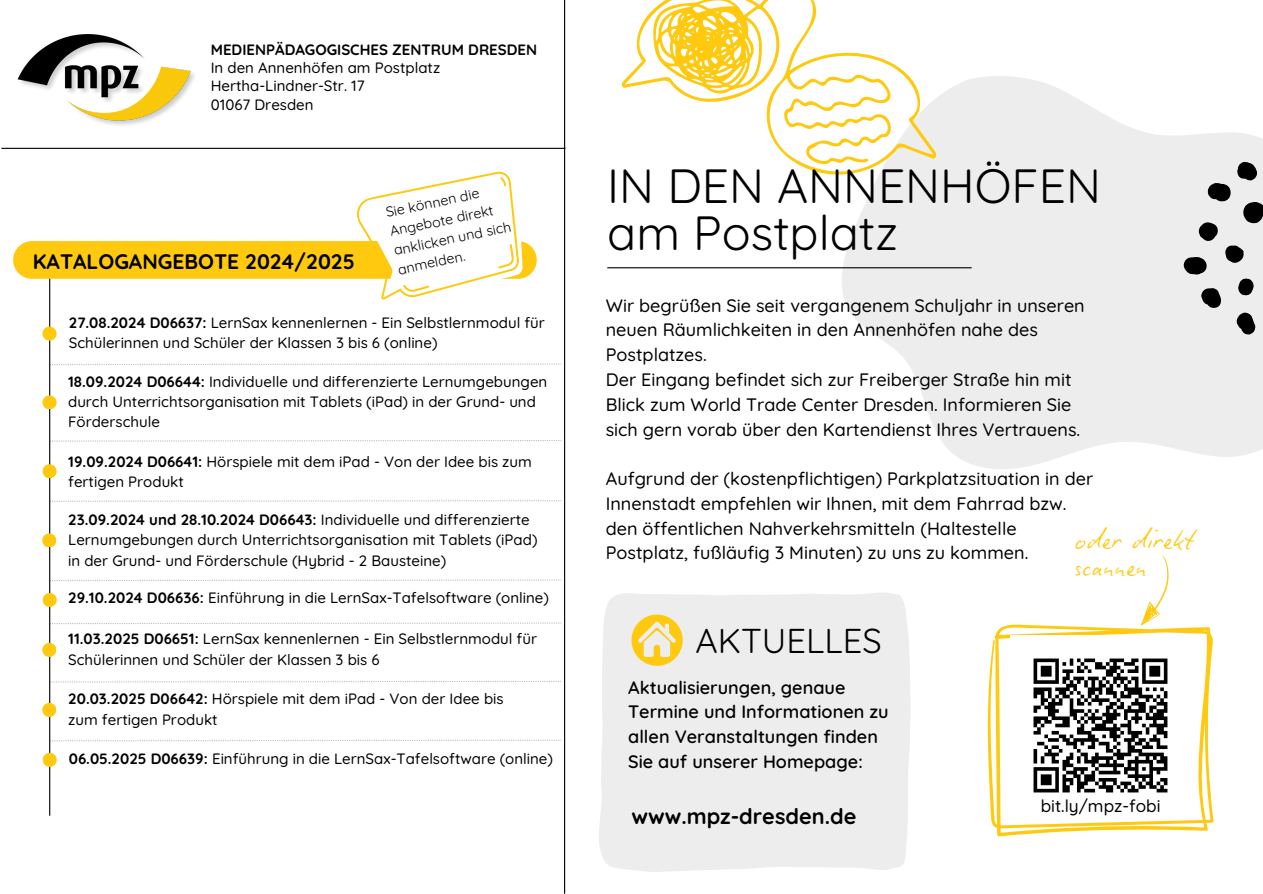
<style>
.page{position:relative;width:1263px;height:894px;background:#fff}
.page>*{position:absolute;margin:0;border:0;box-sizing:border-box;transform-origin:0 0}
.t1{font:48px/47.2px "Quicksand";color:#000}
.t2{font:34.5px "Quicksand";color:#000}
.t3{font:27.15px/27px "Biro Script Plus";color:#fec90e}
.t4{font:700 21.6px "Quicksand";color:#000}
.t5{font:700 21px "Quicksand";color:#000}
.t6{font:500 18px/24.8px "Quicksand";color:#000}
.t7{font:600 18px/24.8px "Quicksand";color:#000}
.t8{font:500 17.1px "Quicksand";color:#000}
.t9{font:500 15px/20.2px "Quicksand";color:#000}
.t10{font:700 15px "Quicksand";color:#000}
.t11{font:14.1px/19.5px "Quicksand";color:#000}
.s1{font-weight:700}
</style>
<div class="page">
<svg style="left:833px;top:76px;width:430px;height:393px;fill:#ededed"></svg>
<svg style="left:622px;top:0;width:313px;height:174px"></svg>
<svg style="left:1184px;top:136px;width:79px;height:198px;background:#c6c6c6"></svg>
<div style="left:599px;top:593px;width:312px;height:279px;background:#ededed"></div>
<hr style="left:607px;top:267px;width:365px;height:1px;background:#000">
<hr style="left:564px;top:0;width:1px;height:893px;background:#000">
<hr style="left:1px;top:148px;width:564px;height:1px;background:#000">
<img style="left:17px;top:34px;width:177px;height:91px">
<svg style="left:631px;top:614px;width:52px;height:51px;background:#f5da7c"></svg>
<svg style="left:988px;top:624px;width:225px;height:211px"></svg>
<img style="left:1010px;top:635px;width:180px;height:180px">
<svg style="left:1115px;top:555px;width:76px;height:73px"></svg>
<hr style="left:49px;top:260px;width:1px;height:555px;background:#000">
<svg style="left:50px;top:622px;width:511px;height:2px"></svg>
<svg style="left:43px;top:326px;width:13px;height:14px"></svg>
<svg style="left:43px;top:395px;width:13px;height:14px"></svg>
<svg style="left:43px;top:464px;width:13px;height:13px"></svg>
<svg style="left:42px;top:533px;width:14px;height:14px"></svg>
<svg style="left:43px;top:592px;width:13px;height:14px"></svg>
<svg style="left:42px;top:642px;width:14px;height:14px"></svg>
<svg style="left:42px;top:702px;width:14px;height:14px"></svg>
<svg style="left:43px;top:752px;width:13px;height:14px"></svg>
<svg style="left:50px;top:363px;width:511px;height:2px"></svg>
<svg style="left:50px;top:739px;width:511px;height:2px"></svg>
<svg style="left:50px;top:440px;width:511px;height:1px"></svg>
<svg style="left:50px;top:500px;width:511px;height:1px"></svg>
<svg style="left:50px;top:579px;width:511px;height:2px"></svg>
<svg style="left:49px;top:680px;width:512px;height:2px"></svg>
<div style="left:13px;top:241px;width:524px;height:38px;background:#fec90e;border-radius:19px"></div>
<svg style="left:353px;top:171px;width:184px;height:129px"></svg>
<p class="t10" style="left:211px;top:40px;width:328px">MEDIENPÄDAGOGISCHES ZENTRUM DRESDEN</p>
<p class="t9" style="left:211px;top:58px;width:231px">In den Annenhöfen am Postplatz</p>
<p class="t9" style="left:211px;top:76px;width:155px">Hertha-Lindner-Str. 17</p>
<p class="t9" style="left:211px;top:94px;width:104px">01067 Dresden</p>
<p class="t5" style="left:33px;top:247px;width:324px">KATALOGANGEBOTE 2024/2025</p>
<p class="t11" style="left:384px;top:202px;width:121px;rotate:-12deg">Sie können die<br>Angebote direkt anklicken und sich anmelden.</p>
<p class="t9" style="left:69px;top:312px;width:478px"><span class="s1">27.08.2024 D06637:</span> LernSax kennenlernen - Ein Selbstlernmodul für<br>Schülerinnen und Schüler der Klassen 3 bis 6 (online)</p>
<p class="t9" style="left:68px;top:371px;width:481px"><span class="s1">18.09.2024 D06644:</span> Individuelle und differenzierte Lernumgebungen durch Unterrichtsorganisation mit Tablets (iPad) in der Grund- und<br>Förderschule</p>
<p class="t9" style="left:68px;top:451px;width:465px"><span class="s1">19.09.2024 D06641:</span> Hörspiele mit dem iPad - Von der Idee bis zum fertigen Produkt</p>
<p class="t9" style="left:68px;top:509px;width:471px"><span class="s1">23.09.2024 und 28.10.2024 D06643:</span> Individuelle und differenzierte<br>Lernumgebungen durch Unterrichtsorganisation mit Tablets (iPad) in der Grund- und Förderschule (Hybrid - 2 Bausteine)</p>
<p class="t9" style="left:68px;top:587px;width:482px"><span class="s1">29.10.2024 D06636:</span> Einführung in die LernSax-Tafelsoftware (online)</p>
<h1 class="t9" style="left:68px;top:628px;width:470px"><span class="s1">11.03.2025 D06651:</span> LernSax kennenlernen - Ein Selbstlernmodul für<br>Schülerinnen und Schüler der Klassen 3 bis 6</h1>
<p class="t9" style="left:68px;top:688px;width:437px"><span class="s1">20.03.2025 D06642:</span> Hörspiele mit dem iPad - Von der Idee bis zum fertigen Produkt</p>
<p class="t9" style="left:69px;top:748px;width:486px"><span class="s1">06.05.2025 D06639:</span> Einführung in die LernSax-Tafelsoftware (online)</p>
<h4 class="t1" style="left:607px;top:161px;width:495px">IN DEN ANNENHÖFEN am Postplatz</h4>
<h6 class="t6" style="left:606px;top:292px;width:481px">Wir begrüßen Sie seit vergangenem Schuljahr in unseren neuen Räumlichkeiten in den Annenhöfen nahe des Postplatzes.<br>Der Eingang befindet sich zur Freiberger Straße hin mit Blick zum World Trade Center Dresden. Informieren Sie sich gern vorab über den Kartendienst Ihres Vertrauens.</h6>
<h6 class="t6" style="left:606px;top:466px;width:489px">Aufgrund der (kostenpflichtigen) Parkplatzsituation in der Innenstadt empfehlen wir Ihnen, mit dem Fahrrad bzw. den öffentlichen Nahverkehrsmitteln (Haltestelle Postplatz, fußläufig 3 Minuten) zu uns zu kommen.</h6>
<p class="t3" style="left:1075px;top:524px;width:120px">oder direkt scannen</p>
<p class="t2" style="left:695px;top:618px;width:188px">AKTUELLES</p>
<p class="t7" style="left:628px;top:674px;width:262px">Aktualisierungen, genaue<br>Termine und Informationen zu allen Veranstaltungen finden<br>Sie auf unserer Homepage:</p>
<h3 class="t4" style="left:631px;top:802px;width:227px">www.mpz-dresden.de</h3>
<p class="t8" style="left:1041px;top:794px;width:121px">bit.ly/mpz-fobi</p>
</div>
